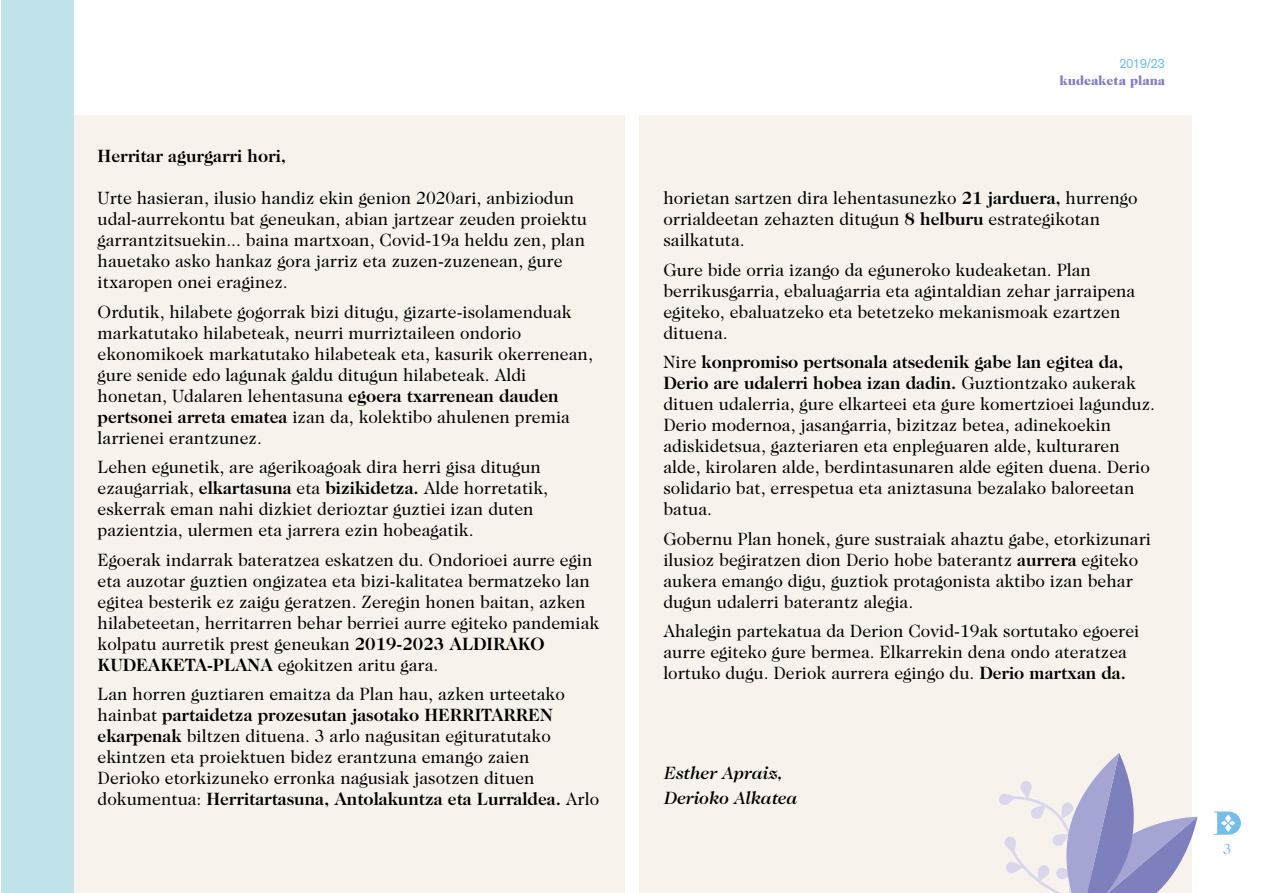
<style>
.page{position:relative;width:1263px;height:893px;background:#fff}
.page>*{position:absolute;margin:0;border:0;box-sizing:border-box;transform-origin:0 0}
.t1{font:18px/21px "Caslon 224 Std";color:#000}
.t2{font:italic 500 18px/25.2px "Caslon 224 Std";color:#000}
.t3{font:700 18px "Caslon 224 Std";color:#000}
.t4{font:15px "Caslon 224 Std";color:#76beea}
.t5{font:900 13.5px "Caslon 224 Std";color:#7e80bd}
.t6{font:13.5px "Akzidenz Grotesk Pro";letter-spacing:-.04em;color:#76beea;scale:.96 1}
.s1{font-weight:700}
</style>
<div class="page">
<div style="left:72px;top:116px;width:553px;height:777px;background:#f7f2ec"></div>
<div style="left:639px;top:116px;width:553px;height:777px;background:#f7f2ec"></div>
<div style="left:1px;top:0;width:72px;height:893px;background:#c1e3ea"></div>
<svg style="left:999px;top:753px;width:198px;height:140px"></svg>
<svg style="left:1214px;top:811px;width:27px;height:24px"></svg>
<p class="t3" style="left:98px;top:145px;width:190px">Herritar agurgarri hori,</p>
<p class="t1" style="left:98px;top:187px;width:491px">Urte hasieran, ilusio handiz ekin genion 2020ari, anbiziodun udal-aurrekontu bat geneukan, abian jartzear zeuden proiektu garrantzitsuekin... baina martxoan, Covid-19a heldu zen, plan hauetako asko hankaz gora jarriz eta zuzen-zuzenean, gure itxaropen onei eraginez.</p>
<p class="t1" style="left:98px;top:301px;width:497px">Ordutik, hilabete gogorrak bizi ditugu, gizarte-isolamenduak markatutako hilabeteak, neurri murriztaileen ondorio ekonomikoek markatutako hilabeteak eta, kasurik okerrenean, gure senide edo lagunak galdu ditugun hilabeteak. Aldi honetan, Udalaren lehentasuna <span class="s1">egoera txarrenean dauden pertsonei arreta ematea</span> izan da, kolektibo ahulenen premia larrienei erantzunez.</p>
<p class="t1" style="left:98px;top:457px;width:452px">Lehen egunetik, are agerikoagoak dira herri gisa ditugun ezaugarriak, <span class="s1">elkartasuna</span> eta <span class="s1">bizikidetza.</span> Alde horretatik, eskerrak eman nahi dizkiet derioztar guztiei izan duten pazientzia, ulermen eta jarrera ezin hobeagatik.</p>
<p class="t1" style="left:98px;top:549px;width:503px">Egoerak indarrak bateratzea eskatzen du. Ondorioei aurre egin eta auzotar guztien ongizatea eta bizi-kalitatea bermatzeko lan egitea besterik ez zaigu geratzen. Zeregin honen baitan, azken hilabeteetan, herritarren behar berriei aurre egiteko pandemiak kolpatu aurretik prest geneukan <span class="s1">2019-2023 ALDIRAKO KUDEAKETA-PLANA</span> egokitzen aritu gara.</p>
<p class="t1" style="left:98px;top:684px;width:503px">Lan horren guztiaren emaitza da Plan hau, azken urteetako hainbat <span class="s1">partaidetza prozesutan jasotako HERRITARREN ekarpenak</span> biltzen dituena. 3 arlo nagusitan egituratutako ekintzen eta proiektuen bidez erantzuna emango zaien<br>Derioko etorkizuneko erronka nagusiak jasotzen dituen dokumentua: <span class="s1">Herritartasuna, Antolakuntza eta Lurraldea.</span> Arlo</p>
<p class="t6" style="left:1119px;top:55px;width:49px">2019/23</p>
<p class="t5" style="left:1059px;top:73px;width:107px">kudeaketa plana</p>
<p class="t1" style="left:663px;top:187px;width:476px">horietan sartzen dira lehentasunezko <span class="s1">21 jarduera,</span> hurrengo orrialdeetan zehazten ditugun <span class="s1">8 helburu</span> estrategikotan sailkatuta.</p>
<p class="t1" style="left:663px;top:259px;width:474px">Gure bide orria izango da eguneroko kudeaketan. Plan berrikusgarria, ebaluagarria eta agintaldian zehar jarraipena egiteko, ebaluatzeko eta betetzeko mekanismoak ezartzen dituena.</p>
<p class="t1" style="left:663px;top:351px;width:493px">Nire <span class="s1">konpromiso pertsonala atsedenik gabe lan egitea da, Derio are udalerri hobea izan dadin.</span> Guztiontzako aukerak dituen udalerria, gure elkarteei eta gure komertzioei lagunduz.<br>Derio modernoa, jasangarria, bizitzaz betea, adinekoekin adiskidetsua, gazteriaren eta enpleguaren alde, kulturaren alde, kirolaren alde, berdintasunaren alde egiten duena. Derio solidario bat, errespetua eta aniztasuna bezalako baloreetan batua.</p>
<p class="t1" style="left:663px;top:528px;width:489px">Gobernu Plan honek, gure sustraiak ahaztu gabe, etorkizunari ilusioz begiratzen dion Derio hobe baterantz <span class="s1">aurrera</span> egiteko aukera emango digu, guztiok protagonista aktibo izan behar dugun udalerri baterantz alegia.</p>
<p class="t1" style="left:663px;top:620px;width:478px">Ahalegin partekatua da Derion Covid-19ak sortutako egoerei aurre egiteko gure bermea. Elkarrekin dena ondo ateratzea lortuko dugu. Deriok aurrera egingo du. <span class="s1">Derio martxan da.</span></p>
<p class="t2" style="left:663px;top:760px;width:135px">Esther Apraiz,<br>Derioko Alkatea</p>
<p class="t4" style="left:1223px;top:840px;width:10px">3</p>
</div>
